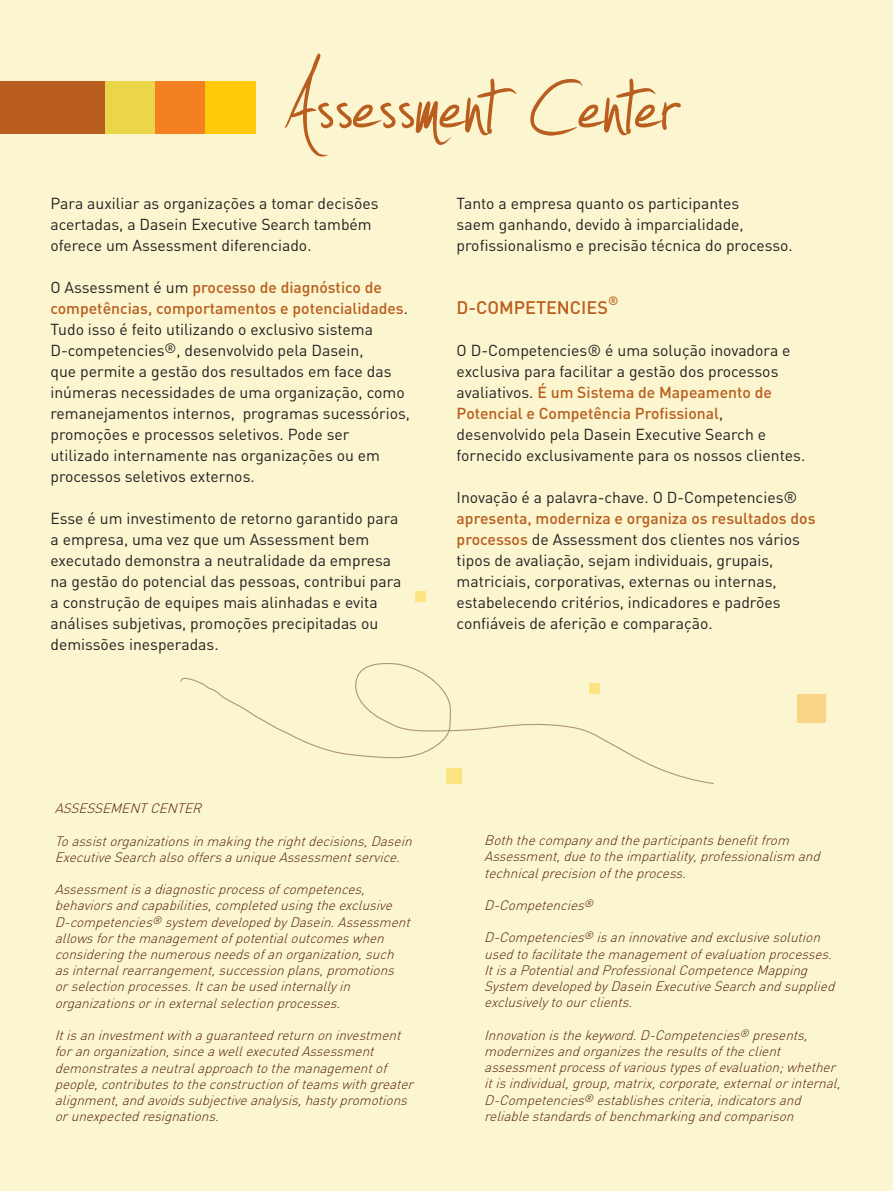
<style>
.page{position:relative;width:893px;height:1191px;background:#fbf5d0}
.page>*{position:absolute;margin:0;border:0;box-sizing:border-box;transform-origin:0 0}
.t1{font:180px "Jellyka Estryas Handwriting";color:#b95e1e}
.t2{font:500 18px "DIN";color:#b95e1e}
.t3{font:15.75px/21px "DIN";color:#231f20}
.t4{font:italic 300 13.5px/16.2px "DIN";color:#552207}
.t5{font:500 12px "DIN";color:#b95e1e}
.s1{font-weight:500;color:#b95e1e}
</style>
<div class="page">
<div style="left:0;top:81px;width:105px;height:52px;background:#b95e1e"></div>
<div style="left:105px;top:81px;width:50px;height:52px;background:#ebd54b"></div>
<div style="left:155px;top:81px;width:51px;height:52px;background:#f58021"></div>
<div style="left:205px;top:81px;width:51px;height:52px;background:#feca0a"></div>
<div style="left:415px;top:591px;width:10px;height:10px;background:#fbe481"></div>
<div style="left:797px;top:694px;width:28px;height:28px;background:#fad488"></div>
<div style="left:180px;top:661px;width:535px;height:124px;background:#fbf5d0"></div>
<h1 class="t1" style="left:283px;top:29px;width:396px">Assessment Center</h1>
<p class="t3" style="left:50px;top:192px;width:330px">Para auxiliar as organizações a tomar decisões acertadas, a Dasein Executive Search também oferece um Assessment diferenciado.</p>
<p class="t3" style="left:50px;top:276px;width:361px">O Assessment é um <span class="s1">processo de diagnóstico de competências, comportamentos e potencialidades</span>.<br>Tudo isso é feito utilizando o exclusivo sistema D-competencies<sup>®</sup>, desenvolvido pela Dasein,<br>que permite a gestão dos resultados em face das inúmeras necessidades de uma organização, como remanejamentos internos, programas sucessórios, promoções e processos seletivos. Pode ser utilizado internamente nas organizações ou em processos seletivos externos.</p>
<p class="t3" style="left:50px;top:507px;width:352px">Esse é um investimento de retorno garantido para a empresa, uma vez que um Assessment bem executado demonstra a neutralidade da empresa na gestão do potencial das pessoas, contribui para a construção de equipes mais alinhadas e evita análises subjetivas, promoções precipitadas ou demissões inesperadas.</p>
<p class="t3" style="left:457px;top:192px;width:338px">Tanto a empresa quanto os participantes<br>saem ganhando, devido à imparcialidade, profissionalismo e precisão técnica do processo.</p>
<p class="t5" style="left:608px;top:292px;width:12px">®</p>
<p class="t3" style="left:457px;top:339px;width:350px">O D-Competencies® é uma solução inovadora e exclusiva para facilitar a gestão dos processos avaliativos. <span class="s1">É um Sistema de Mapeamento de Potencial e Competência Profissional</span>, desenvolvido pela Dasein Executive Search e fornecido exclusivamente para os nossos clientes.</p>
<p class="t3" style="left:457px;top:486px;width:342px">Inovação é a palavra-chave. O D-Competencies®</p>
<p class="t3" style="left:457px;top:507px;width:360px"><span class="s1">apresenta, moderniza e organiza os resultados dos processos</span> de Assessment dos clientes nos vários tipos de avaliação, sejam individuais, grupais, matriciais, corporativas, externas ou internas, estabelecendo critérios, indicadores e padrões confiáveis de aferição e comparação.</p>
<h2 class="t2" style="left:457px;top:295px;width:153px">D-Competencies</h2>
<p class="t4" style="left:55px;top:800px;width:152px">ASSESSEMENTCENTER</p>
<p class="t4" style="left:55px;top:832px;width:363px">Toassistorganizationsinmakingtherightdecisions,Dasein<br>ExecutiveSearchalsooffersauniqueAssessmentservice.</p>
<p class="t4" style="left:55px;top:881px;width:361px">Assessmentisadiagnosticprocessofcompetences, behaviorsandcapabilities,completedusingtheexclusive D-competencies<sup>®</sup> system developedbyDasein.Assessment allowsforthemanagementofpotentialoutcomeswhen consideringthenumerousneedsofanorganization,such asinternalrearrangement,successionplans,promotions orselectionprocesses.Itcanbeusedinternallyin organizationsorinexternalselectionprocesses.</p>
<p class="t4" style="left:55px;top:1027px;width:364px">Itisaninvestmentwithaguaranteedreturnoninvestment foranorganization,sinceawellexecutedAssessment demonstratesaneutralapproachtothemanagementof people,contributestotheconstructionofteamswithgreater alignment,andavoidssubjectiveanalysis,hastypromotions orunexpectedresignations.</p>
<p class="t4" style="left:484px;top:832px;width:341px">Boththecompanyandtheparticipantsbenefitfrom<br>Assessment,duetotheimpartiality,professionalism and technicalprecisionoftheprocess.</p>
<p class="t4" style="left:484px;top:897px;width:114px">D-Competencies<sup>®</sup></p>
<p class="t4" style="left:484px;top:929px;width:356px">D-Competencies<sup>®</sup> isaninnovativeandexclusivesolution usedtofacilitatethemanagementofevaluationprocesses.<br>ItisaPotentialandProfessionalCompetenceMapping System developedbyDaseinExecutiveSearchandsupplied exclusivelytoourclients.</p>
<p class="t4" style="left:484px;top:1026px;width:362px">Innovationisthekeyword.D-Competencies<sup>®</sup> presents, modernizesandorganizestheresultsoftheclient assessmentprocessofvarioustypesofevaluation;whether itisindividual,group,matrix,corporate,externalorinternal, D-Competencies<sup>®</sup> establishescriteria,indicatorsand reliablestandardsofbenchmarkingandcomparison</p>
</div>
